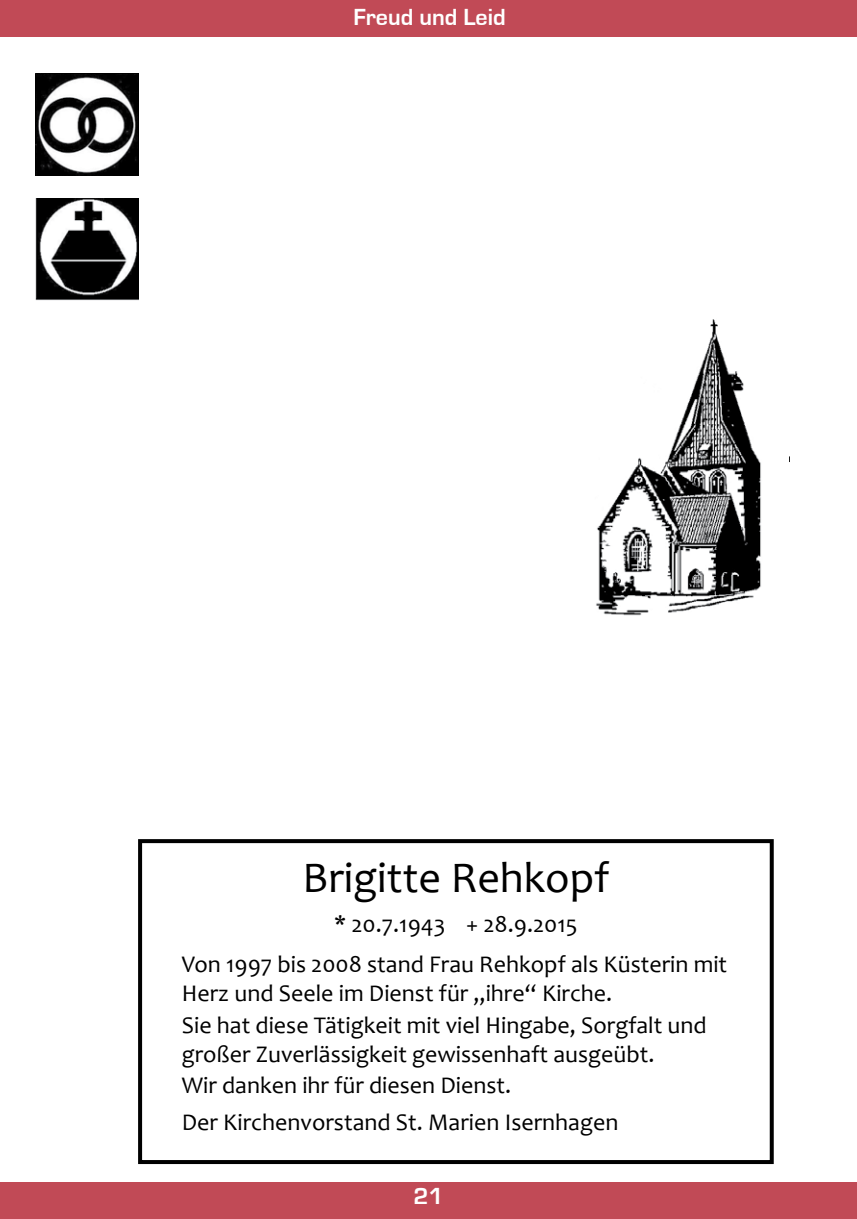
<style>
.page{position:relative;width:857px;height:1219px;background:#fff}
.page>*{position:absolute;margin:0;border:0;box-sizing:border-box;transform-origin:0 0}
.t1{font:44px "Candara";color:#000}
.t2{font:24px/31.6px "Candara";color:#000}
.t3{font:700 24px "Eurostile";color:#fff}
</style>
<div class="page">
<div style="left:0;top:1182px;width:856px;height:37px;background:#c14a56"></div>
<img style="left:36px;top:198px;width:102px;height:102px">
<img style="left:596px;top:319px;width:165px;height:297px">
<div style="left:0;top:0;width:856px;height:37px;background:#c14a56"></div>
<div style="left:138px;top:839px;width:635px;height:325px;border:4px solid #000"></div>
<img style="left:36px;top:74px;width:102px;height:102px">
<p class="t3" style="left:353px;top:4px;width:154px">Freud und Leid</p>
<h1 class="t1" style="left:302px;top:850px;width:308px">Brigitte Rehkopf</h1>
<p class="t2" style="left:182px;top:904px;width:546px;line-height:40.2px;text-align:center">* 20.7.1943 + 28.9.2015<br>Von 1997 bis 2008 stand Frau Rehkopf als Küsterin mit</p>
<p class="t2" style="left:182px;top:977px;width:526px">Herz und Seele im Dienst für „ihre“ Kirche.<br>Sie hat diese Tätigkeit mit viel Hingabe, Sorgfalt und</p>
<p class="t2" style="left:182px;top:1038px;width:474px">großer Zuverlässigkeit gewissenhaft ausgeübt.<br>Wir danken ihr für diesen Dienst.</p>
<p class="t2" style="left:182px;top:1107px;width:438px">Der Kirchenvorstand St. Marien Isernhagen</p>
<p class="t3" style="left:413px;top:1183px;width:32px">21</p>
</div>
